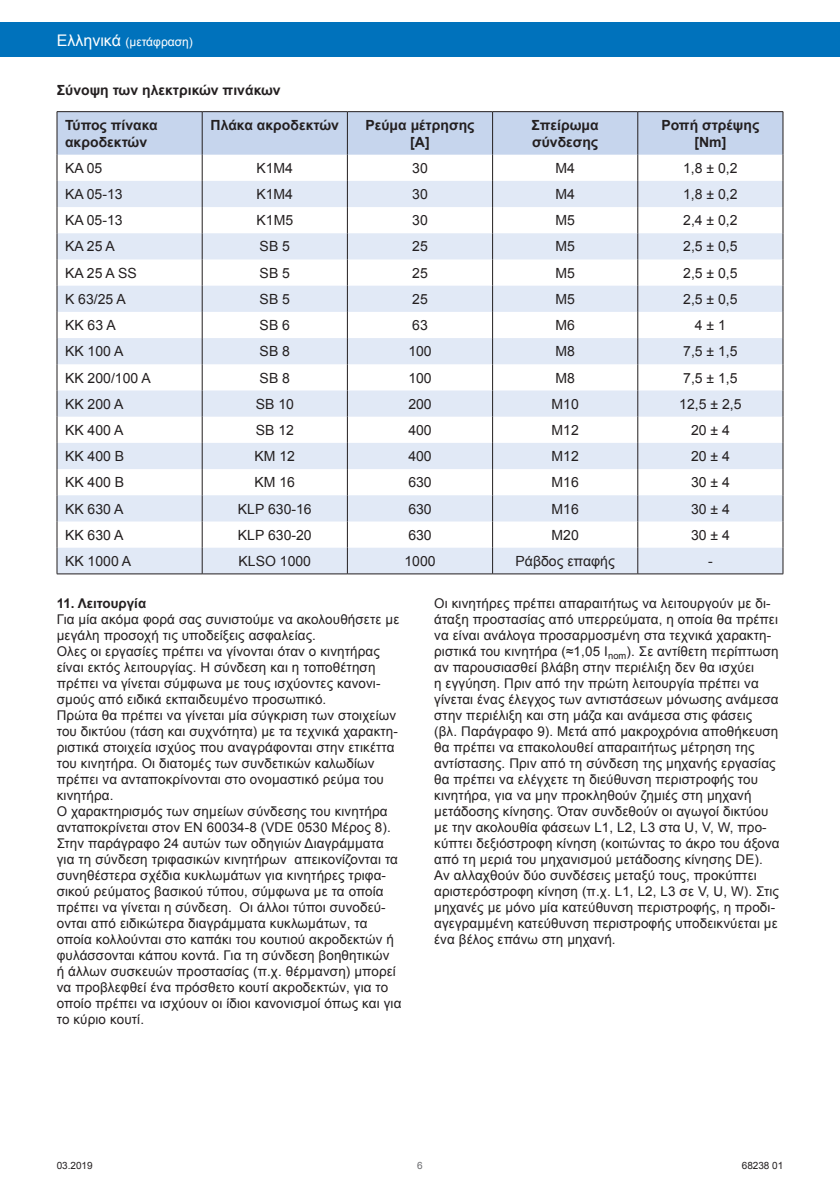
<style>
.page{position:relative;width:840px;height:1191px;background:#fff}
.page>*{position:absolute;margin:0;border:0;box-sizing:border-box;transform-origin:0 0}
.t1{font:14px "Arial";color:#231f20}
.t2{font:700 14px/16.8px "Arial";color:#231f20}
.t3{font:13.4px/16px "Arial";letter-spacing:.01em;color:#231f20}
.t4{font:700 13.4px "Arial";color:#231f20}
.t5{font:12px "Arial";color:#fff}
.t6{font:10px "Arial";letter-spacing:-.005em;color:#231f20}
.t7{font:10px "Arial";color:#6c6d70}
.s1{font-size:16px}
</style>
<div class="page">
<div style="left:0;top:23px;width:839px;height:34px;background:#0072bc"></div>
<hr style="left:57px;top:111px;width:145px;height:1px;background:#231f20">
<hr style="left:202px;top:111px;width:145px;height:1px;background:#231f20">
<hr style="left:347px;top:111px;width:145px;height:1px;background:#231f20">
<hr style="left:492px;top:111px;width:145px;height:1px;background:#231f20">
<hr style="left:637px;top:111px;width:145px;height:1px;background:#231f20">
<svg style="left:57px;top:112px;width:726px;height:461px"></svg>
<hr style="left:57px;top:573px;width:145px;height:1px;background:#231f20">
<hr style="left:202px;top:573px;width:145px;height:1px;background:#231f20">
<hr style="left:347px;top:573px;width:145px;height:1px;background:#231f20">
<hr style="left:492px;top:573px;width:145px;height:1px;background:#231f20">
<hr style="left:637px;top:573px;width:145px;height:1px;background:#231f20">
<p class="t5" style="left:57px;top:33px;width:138px"><span class="s1">Eλληνικά</span> (μετάφραση)</p>
<p class="t2" style="left:57px;top:83px;width:225px">Σύνοψη των ηλεκτρικών πινάκων</p>
<p class="t2" style="left:65px;top:117px;width:94px">Τύπος πίνακα ακροδεκτών</p>
<p class="t2" style="left:210px;top:117px;width:130px">Πλάκα ακροδεκτών</p>
<p class="t2" style="left:365px;top:117px;width:110px;text-align:center">Ρεύμα μέτρησης [A]</p>
<p class="t2" style="left:531px;top:117px;width:69px">Σπείρωμα σύνδεσης</p>
<p class="t2" style="left:661px;top:117px;width:99px;text-align:center">Ροπή στρέψης [Nm]</p>
<p class="t1" style="left:65px;top:159px;width:39px">KA 05</p>
<p class="t1" style="left:256px;top:159px;width:38px">K1M4</p>
<p class="t1" style="left:412px;top:159px;width:17px">30</p>
<p class="t1" style="left:555px;top:159px;width:21px">M4</p>
<p class="t1" style="left:682px;top:159px;width:56px">1,8 ± 0,2</p>
<p class="t1" style="left:65px;top:185px;width:59px">KA 05-13</p>
<p class="t1" style="left:256px;top:185px;width:38px">K1M4</p>
<p class="t1" style="left:412px;top:185px;width:17px">30</p>
<p class="t1" style="left:555px;top:185px;width:21px">M4</p>
<p class="t1" style="left:682px;top:185px;width:56px">1,8 ± 0,2</p>
<p class="t1" style="left:65px;top:211px;width:59px">KA 05-13</p>
<p class="t1" style="left:256px;top:211px;width:38px">K1M5</p>
<p class="t1" style="left:412px;top:211px;width:17px">30</p>
<p class="t1" style="left:555px;top:211px;width:21px">M5</p>
<p class="t1" style="left:682px;top:211px;width:56px">2,4 ± 0,2</p>
<p class="t1" style="left:65px;top:237px;width:51px">KA 25 A</p>
<p class="t1" style="left:259px;top:237px;width:32px">SB 5</p>
<p class="t1" style="left:412px;top:237px;width:17px">25</p>
<p class="t1" style="left:555px;top:237px;width:21px">M5</p>
<p class="t1" style="left:682px;top:237px;width:56px">2,5 ± 0,5</p>
<p class="t1" style="left:65px;top:263px;width:73px">KA 25 A SS</p>
<p class="t1" style="left:259px;top:263px;width:32px">SB 5</p>
<p class="t1" style="left:412px;top:263px;width:17px">25</p>
<p class="t1" style="left:555px;top:263px;width:21px">M5</p>
<p class="t1" style="left:682px;top:263px;width:56px">2,5 ± 0,5</p>
<p class="t1" style="left:65px;top:290px;width:62px">K 63/25 A</p>
<p class="t1" style="left:259px;top:290px;width:32px">SB 5</p>
<p class="t1" style="left:412px;top:290px;width:17px">25</p>
<p class="t1" style="left:555px;top:290px;width:21px">M5</p>
<p class="t1" style="left:682px;top:290px;width:56px">2,5 ± 0,5</p>
<p class="t1" style="left:65px;top:316px;width:52px">KK 63 A</p>
<p class="t1" style="left:259px;top:316px;width:32px">SB 6</p>
<p class="t1" style="left:412px;top:316px;width:17px">63</p>
<p class="t1" style="left:555px;top:316px;width:21px">M6</p>
<p class="t1" style="left:694px;top:316px;width:33px">4 ± 1</p>
<p class="t1" style="left:65px;top:342px;width:60px">KK 100 A</p>
<p class="t1" style="left:259px;top:342px;width:32px">SB 8</p>
<p class="t1" style="left:408px;top:342px;width:25px">100</p>
<p class="t1" style="left:555px;top:342px;width:21px">M8</p>
<p class="t1" style="left:682px;top:342px;width:56px">7,5 ± 1,5</p>
<p class="t1" style="left:65px;top:368px;width:87px">KK 200/100 A</p>
<p class="t1" style="left:259px;top:368px;width:32px">SB 8</p>
<p class="t1" style="left:408px;top:368px;width:25px">100</p>
<p class="t1" style="left:555px;top:368px;width:21px">M8</p>
<p class="t1" style="left:682px;top:368px;width:56px">7,5 ± 1,5</p>
<p class="t1" style="left:65px;top:394px;width:60px">KK 200 A</p>
<p class="t1" style="left:255px;top:394px;width:40px">SB 10</p>
<p class="t1" style="left:408px;top:394px;width:25px">200</p>
<p class="t1" style="left:551px;top:394px;width:29px">M10</p>
<p class="t1" style="left:679px;top:394px;width:64px">12,5 ± 2,5</p>
<p class="t1" style="left:65px;top:421px;width:60px">KK 400 A</p>
<p class="t1" style="left:255px;top:421px;width:40px">SB 12</p>
<p class="t1" style="left:408px;top:421px;width:25px">400</p>
<p class="t1" style="left:551px;top:421px;width:29px">M12</p>
<p class="t1" style="left:690px;top:421px;width:40px">20 ± 4</p>
<p class="t1" style="left:65px;top:447px;width:61px">KK 400 B</p>
<p class="t1" style="left:254px;top:447px;width:42px">KM 12</p>
<p class="t1" style="left:408px;top:447px;width:25px">400</p>
<p class="t1" style="left:551px;top:447px;width:29px">M12</p>
<p class="t1" style="left:690px;top:447px;width:40px">20 ± 4</p>
<p class="t1" style="left:65px;top:473px;width:61px">KK 400 B</p>
<p class="t1" style="left:254px;top:473px;width:42px">KM 16</p>
<p class="t1" style="left:408px;top:473px;width:25px">630</p>
<p class="t1" style="left:551px;top:473px;width:29px">M16</p>
<p class="t1" style="left:690px;top:473px;width:40px">30 ± 4</p>
<p class="t1" style="left:65px;top:499px;width:60px">KK 630 A</p>
<p class="t1" style="left:238px;top:499px;width:75px">KLP 630-16</p>
<p class="t1" style="left:408px;top:499px;width:25px">630</p>
<p class="t1" style="left:551px;top:499px;width:29px">M16</p>
<p class="t1" style="left:690px;top:499px;width:40px">30 ± 4</p>
<p class="t1" style="left:65px;top:525px;width:60px">KK 630 A</p>
<p class="t1" style="left:238px;top:525px;width:75px">KLP 630-20</p>
<p class="t1" style="left:408px;top:525px;width:25px">630</p>
<p class="t1" style="left:551px;top:525px;width:29px">M20</p>
<p class="t1" style="left:690px;top:525px;width:40px">30 ± 4</p>
<p class="t1" style="left:65px;top:552px;width:68px">KK 1000 A</p>
<p class="t1" style="left:238px;top:552px;width:74px">KLSO 1000</p>
<p class="t1" style="left:404px;top:552px;width:33px">1000</p>
<p class="t1" style="left:515px;top:552px;width:101px">Ράβδος επαφής</p>
<p class="t1" style="left:707px;top:552px;width:6px">-</p>
<p class="t4" style="left:57px;top:594px;width:91px">11. Λειτουργία</p>
<p class="t3" style="left:57px;top:611px;width:346px">Για μία ακόμα φορά σας συνιστούμε να ακολουθήσετε με μεγάλη προσοχή τις υποδείξεις ασφαλείας.<br>Ολες οι εργασίες πρέπει να γίνονται όταν ο κινητήρας είναι εκτός λειτουργίας. Η σύνδεση και η τοποθέτηση πρέπει να γίνεται σύμφωνα με τους ισχύοντες κανονι&shy;σμούς από ειδικά εκπαιδευμένο προσωπικό.<br>Πρώτα θα πρέπει να γίνεται μία σύγκριση των στοιχείων του δικτύου (τάση και συχνότητα) με τα τεχνικά χαρακτη&shy;ριστικά στοιχεία ισχύος που αναγράφονται στην ετικέττα του κινητήρα. Οι διατομές των συνδετικών καλωδίων πρέπει να ανταποκρίνονται στο ονομαστικό ρεύμα του κινητήρα.<br>Ο χαρακτηρισμός των σημείων σύνδεσης του κινητήρα ανταποκρίνεται στον EN 60034-8 (VDE 0530 Μέρος 8).<br>Στην παράγραφο 24 αυτών των οδηγιών Διαγράμματα για τη σύνδεση τριφασικών κινητήρων απεικονίζονται τα συνηθέστερα σχέδια κυκλωμάτων για κινητήρες τριφα&shy;σικού ρεύματος βασικού τύπου, σύμφωνα με τα οποία πρέπει να γίνεται η σύνδεση. Οι άλλοι τύποι συνοδεύ&shy;ονται από ειδικώτερα διαγράμματα κυκλωμάτων, τα οποία κολλούνται στο καπάκι του κουτιού ακροδεκτών ή φυλάσσονται κάπου κοντά. Για τη σύνδεση βοηθητικών<br>ή άλλων συσκευών προστασίας (π.χ. θέρμανση) μπορεί να προβλεφθεί ένα πρόσθετο κουτί ακροδεκτών, για το οποίο πρέπει να ισχύουν οι ίδιοι κανονισμοί όπως και για το κύριο κουτί.</p>
<p class="t3" style="left:434px;top:595px;width:347px">Οι κινητήρες πρέπει απαραιτήτως να λειτουργούν με δι&shy;άταξη προστασίας από υπερρεύματα, η οποία θα πρέπει να είναι ανάλογα προσαρμοσμένη στα τεχνικά χαρακτη&shy;ριστικά του κινητήρα (≈1,05 Ι<sub>nom</sub>). Σε αντίθετη περίπτωση αν παρουσιασθεί βλάβη στην περιέλιξη δεν θα ισχύει<br>η εγγύηση. Πριν από την πρώτη λειτουργία πρέπει να γίνεται ένας έλεγχος των αντιστάσεων μόνωσης ανάμεσα στην περιέλιξη και στη μάζα και ανάμεσα στις φάσεις<br>(βλ. Παράγραφο 9). Μετά από μακροχρόνια αποθήκευση θα πρέπει να επακολουθεί απαραιτήτως μέτρηση της αντίστασης. Πριν από τη σύνδεση της μηχανής εργασίας θα πρέπει να ελέγχετε τη διεύθυνση περιστροφής του κινητήρα, για να μην προκληθούν ζημιές στη μηχανή μετάδοσης κίνησης. Όταν συνδεθούν οι αγωγοί δικτύου με την ακολουθία φάσεων L1, L2, L3 στα U, V, W, προ&shy;κύπτει δεξιόστροφη κίνηση (κοιτώντας το άκρο του άξονα από τη μεριά του μηχανισμού μετάδοσης κίνησης DE).<br>Αν αλλαχθούν δύο συνδέσεις μεταξύ τους, προκύπτει αριστερόστροφη κίνηση (π.χ. L1, L2, L3 σε V, U, W). Στις μηχανές με μόνο μία κατεύθυνση περιστροφής, η προδι&shy;αγεγραμμένη κατεύθυνση περιστροφής υποδεικνύεται με ένα βέλος επάνω στη μηχανή.</p>
<p class="t6" style="left:57px;top:1158px;width:37px">03.2019</p>
<p class="t7" style="left:417px;top:1158px;width:7px">6</p>
<p class="t6" style="left:741px;top:1158px;width:43px">68238 01</p>
</div>
